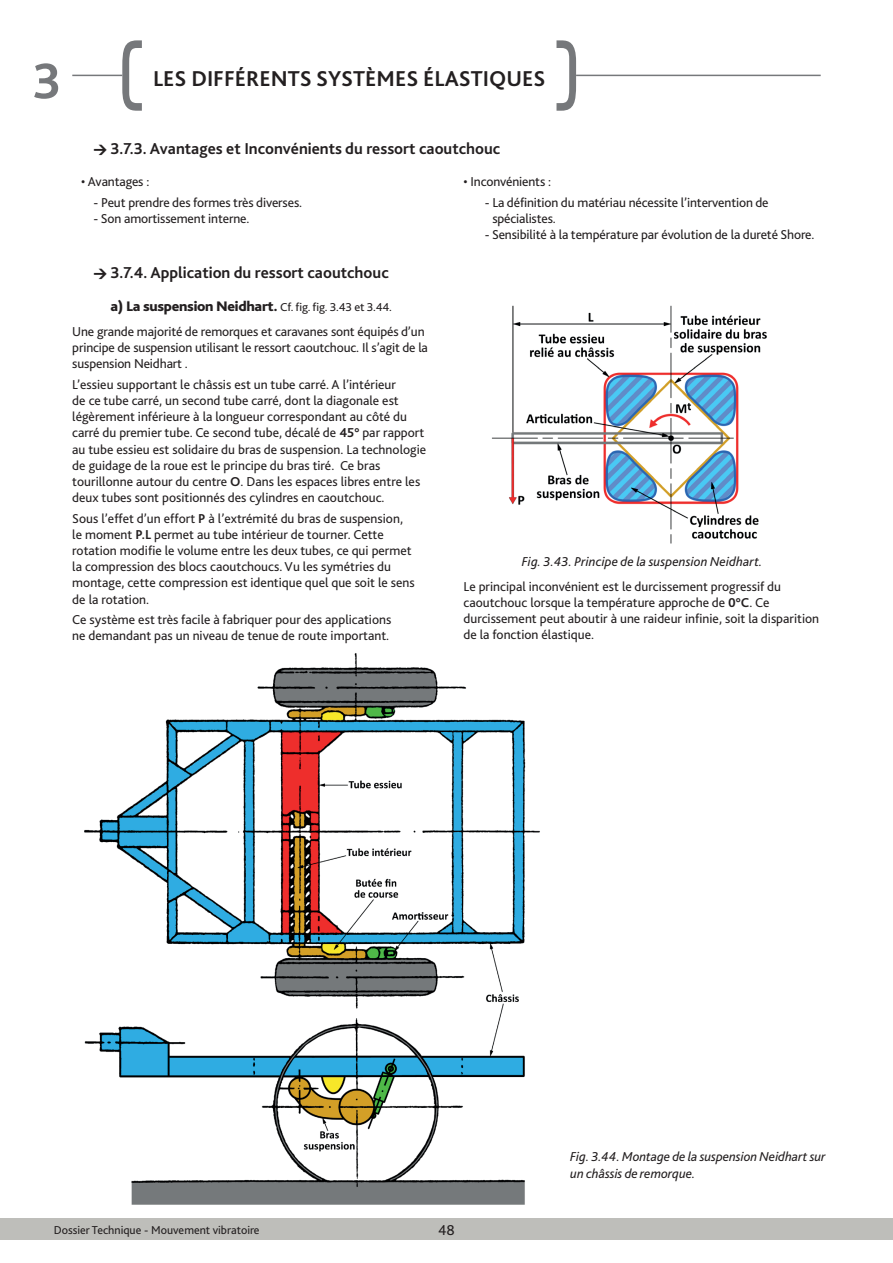
<style>
.page{position:relative;width:893px;height:1263px;background:#fff}
.page>*{position:absolute;margin:0;border:0;box-sizing:border-box;transform-origin:0 0}
.t1{font:700 52.5px "Bliss 2";color:#76787b}
.t2{font:700 22.5px "Bliss 2";color:#231f20}
.t3{font:700 16.5px "Bliss 2";color:#231f20}
.t4{font:15px "Bliss 2";color:#231f20}
.t5{font:800 14.55px "Bliss 2";letter-spacing:-.02em;color:#231f20;scale:1.04 1}
.t6{font:13.5px/16.2px "Bliss 2";color:#231f20}
.t7{font:italic 13.5px/16.2px "Bliss 2";color:#231f20}
.t8{font:12px "Bliss 2";color:#231f20}
.s1{font-family:"DIN";font-weight:900;font-size:13.5px}
.s2{font-weight:400;font-size:12px}
.s3{font-weight:700}
</style>
<div class="page">
<hr style="left:72px;top:75px;width:50px;height:1px;background:#76787b">
<svg style="left:122px;top:40px;width:20px;height:71px"></svg>
<svg style="left:556px;top:40px;width:20px;height:71px"></svg>
<hr style="left:576px;top:75px;width:245px;height:1px;background:#76787b">
<div style="left:0;top:1218px;width:893px;height:21px;background:#bebeba"></div>
<img style="left:84px;top:653px;width:456px;height:552px">
<img style="left:492px;top:305px;width:275px;height:239px">
<h1 class="t1" style="left:32px;top:48px;width:31px">3</h1>
<h2 class="t2" style="left:153px;top:65px;width:394px">LES DIFFÉRENTS SYSTÈMES ÉLASTIQUES</h2>
<p class="t3" style="left:94px;top:138px;width:408px"><span class="s1">&gt;</span> 3.7.3. Avantages et Inconvénients du ressort caoutchouc</p>
<p class="t6" style="left:81px;top:173px;width:70px">• Avantages :</p>
<p class="t6" style="left:94px;top:194px;width:210px">- Peut prendre des formes très diverses.</p>
<p class="t6" style="left:94px;top:210px;width:157px">- Son amortissement interne.</p>
<p class="t3" style="left:94px;top:263px;width:297px"><span class="s1">&gt;</span> 3.7.4. Application du ressort caoutchouc</p>
<p class="t5" style="left:111px;top:297px;width:272px">a) La suspension Neidhart. <span class="s2">Cf. fig. fig. 3.43 et 3.44.</span></p>
<p class="t6" style="left:72px;top:323px;width:357px">Une grande majorité de remorques et caravanes sont équipés d’un principe de suspension utilisant le ressort caoutchouc. Il s’agit de la suspension Neidhart .</p>
<p class="t6" style="left:72px;top:376px;width:355px">L’essieu supportant le châssis est un tube carré. A l’intérieur<br>de ce tube carré, un second tube carré, dont la diagonale est légèrement inférieure à la longueur correspondant au côté du carré du premier tube. Ce second tube, décalé de <span class="s3">45°</span> par rapport au tube essieu est solidaire du bras de suspension. La technologie de guidage de la roue est le principe du bras tiré. Ce bras tourillonne autour du centre <span class="s3">O</span>. Dans les espaces libres entre les deux tubes sont positionnés des cylindres en caoutchouc.</p>
<p class="t6" style="left:72px;top:510px;width:344px">Sous l’effet d’un effort <span class="s3">P</span> à l’extrémité du bras de suspension, le moment <span class="s3">P.L</span> permet au tube intérieur de tourner. Cette rotation modifie le volume entre les deux tubes, ce qui permet la compression des blocs caoutchoucs. Vu les symétries du montage, cette compression est identique quel que soit le sens de la rotation.</p>
<p class="t6" style="left:72px;top:611px;width:321px">Ce système est très facile à fabriquer pour des applications ne demandant pas un niveau de tenue de route important.</p>
<p class="t6" style="left:463px;top:173px;width:89px">• Inconvénients :</p>
<p class="t6" style="left:492px;top:194px;width:278px;text-indent:-8px">- La définition du matériau nécessite l’intervention de spécialistes.</p>
<p class="t6" style="left:485px;top:226px;width:331px">- Sensibilité à la température par évolution de la dureté Shore.</p>
<p class="t7" style="left:522px;top:553px;width:242px">Fig. 3.43. Principe de la suspension Neidhart.</p>
<p class="t6" style="left:463px;top:578px;width:357px">Le principal inconvénient est le durcissement progressif du caoutchouc lorsque la température approche de <span class="s3">0°C</span>. Ce durcissement peut aboutir à une raideur infinie, soit la disparition de la fonction élastique.</p>
<p class="t8" style="left:54px;top:1222px;width:207px">Dossier Technique - Mouvement vibratoire</p>
<p class="t4" style="left:438px;top:1221px;width:18px">48</p>
<p class="t7" style="left:570px;top:1148px;width:257px">Fig. 3.44. Montage de la suspension Neidhart sur un châssis de remorque.</p>
</div>
